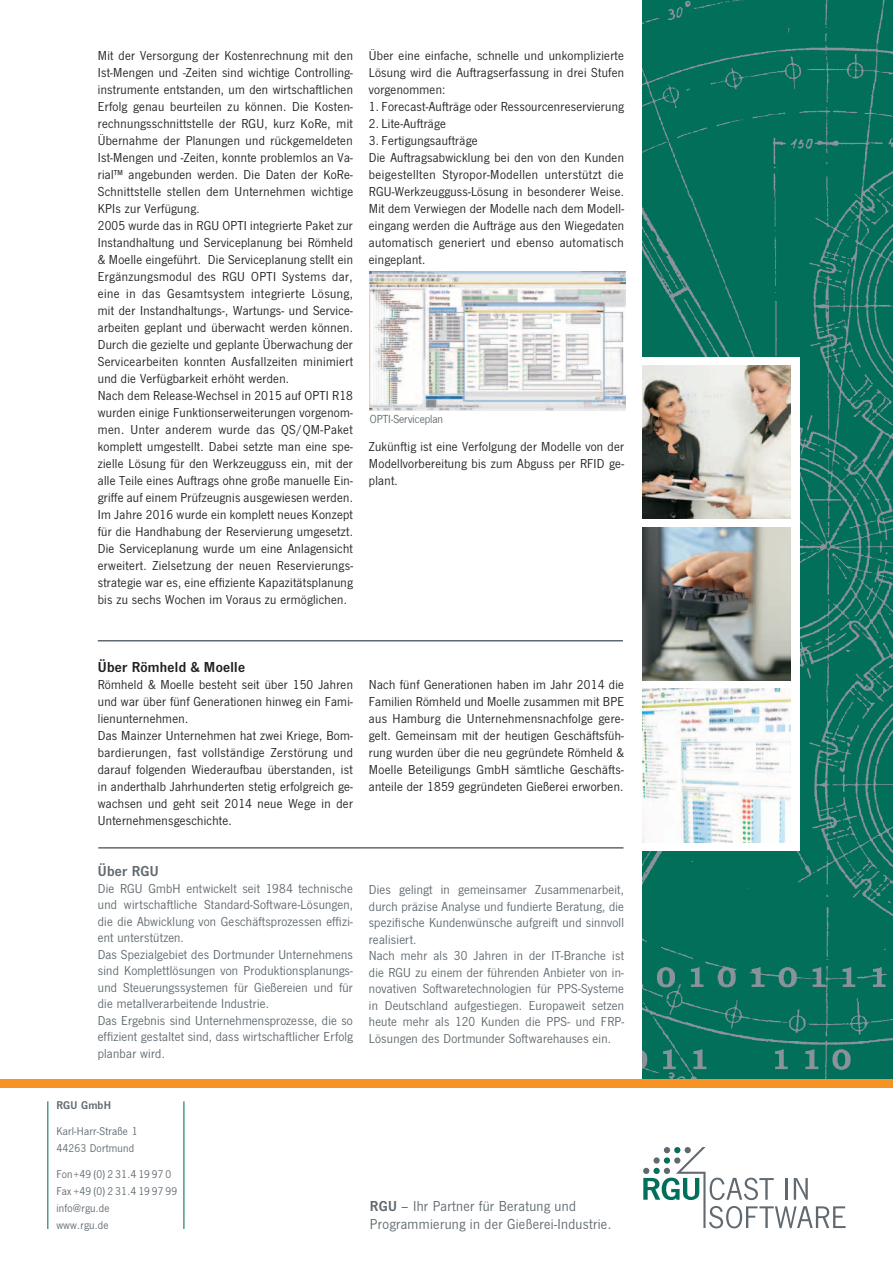
<style>
.page{position:relative;width:893px;height:1263px;background:#fff}
.page>*{position:absolute;margin:0;border:0;box-sizing:border-box;transform-origin:0 0}
.t1{font:15px/18px "Newcastle";letter-spacing:.02em;color:#5f696f}
.t2{font:600 15px "Newcastle";letter-spacing:.02em;color:#231f20}
.t3{font:600 15px "Newcastle";letter-spacing:.02em;color:#5f696f}
.t4{font:13.5px/17px "Newcastle";letter-spacing:.02em;color:#231f20}
.t5{font:13.5px/16.5px "Newcastle";letter-spacing:.015em;color:#5f696f}
.t6{font:12px "Newcastle";color:#606a70}
.t7{font:11.7px/17px "Newcastle";letter-spacing:.02em;color:#5f696f}
.t8{font:600 11.7px "Newcastle";letter-spacing:.02em;color:#5f696f}
.s1{font-weight:600}
</style>
<div class="page">
<img style="left:642px;top:0;width:251px;height:1079px">
<div style="left:642px;top:357px;width:157px;height:493px;background:#fff"></div>
<hr style="left:47px;top:1101px;width:1px;height:128px;background:#016f5a">
<hr style="left:183px;top:1101px;width:1px;height:128px;background:#016f5a">
<img style="left:642px;top:366px;width:149px;height:153px">
<img style="left:642px;top:527px;width:149px;height:153px">
<img style="left:642px;top:689px;width:149px;height:153px">
<hr style="left:98px;top:640px;width:525px;height:1px;background:#5f696f">
<hr style="left:98px;top:847px;width:525px;height:2px;background:#5f696f">
<svg style="left:643px;top:1147px;width:203px;height:81px"></svg>
<div style="left:0;top:1079px;width:893px;height:8px;background:#f79325"></div>
<img style="left:370px;top:272px;width:255px;height:138px">
<p class="t4" style="left:98px;top:47px;width:257px">Mit der Versorgung der Kostenrechnung mit den ist-Mengen und -Zeiten sind wichtige Controlling&shy;instrumente entstanden, um den wirtschaftlichen Erfolg genau beurteilen zu können. Die Kosten&shy;rechnungsschnittstelle der RGU, kurz KoRe, mit Übernahme der planungen und rückgemeldeten ist-Mengen und -Zeiten, konnte problemlos an Va&shy;rial™ angebunden werden. Die Daten der KoRe-Schnittstelle stellen dem Unternehmen wichtige Kpis zur Verfügung.<br>2005 wurde das in RGU Opti integrierte paket zur instandhaltung und Serviceplanung bei Römheld &amp; Moelle eingeführt. Die Serviceplanung stellt ein Ergänzungsmodul des RGU Opti Systems dar, eine in das Gesamtsystem integrierte Lösung, mit der instandhaltungs-, Wartungs- und Service&shy;arbeiten geplant und überwacht werden können.<br>Durch die gezielte und geplante Überwachung der Servicearbeiten konnten Ausfallzeiten minimiert und die Verfügbarkeit erhöht werden.<br>Nach dem Release-Wechsel in 2015 auf Opti R18 wurden einige Funktionserweiterungen vorgenom&shy;men. Unter anderem wurde das QS/QM-paket komplett umgestellt. Dabei setzte man eine spe&shy;zielle Lösung für den Werkzeugguss ein, mit der alle teile eines Auftrags ohne große manuelle Ein&shy;griffe auf einem prüfzeugnis ausgewiesen werden. im Jahre 2016 wurde ein komplett neues Konzept für die Handhabung der Reservierung umgesetzt.<br>Die Serviceplanung wurde um eine Anlagensicht erweitert. Zielsetzung der neuen Reservierungs&shy;strategie war es, eine effiziente Kapazitätsplanung bis zu sechs Wochen im Voraus zu ermöglichen.</p>
<p class="t4" style="left:369px;top:47px;width:257px;text-align:justify">Über eine einfache, schnelle und unkomplizierte Lösung wird die Auftragserfassung in drei Stufen vorgenommen:</p>
<p class="t4" style="left:369px;top:98px;width:257px">1. Forecast-Aufträge oder Ressourcenreservierung</p>
<p class="t4" style="left:369px;top:115px;width:79px">2. Lite-Aufträge</p>
<p class="t4" style="left:369px;top:132px;width:257px">3. Fertigungsaufträge<br>Die Auftragsabwicklung bei den von den Kunden beigestellten Styropor-Modellen unterstützt die RGU-Werkzeugguss-Lösung in besonderer Weise.<br>Mit dem Verwiegen der Modelle nach dem Modell&shy;eingang werden die Aufträge aus den Wiegedaten automatisch generiert und ebenso automatisch eingeplant.</p>
<p class="t6" style="left:370px;top:412px;width:75px">OPTI-Serviceplan</p>
<p class="t4" style="left:369px;top:438px;width:257px;text-align:justify">Zukünftig ist eine Verfolgung der Modelle von der Modellvorbereitung bis zum Abguss per RFiD ge&shy;plant.</p>
<p class="t2" style="left:98px;top:658px;width:149px">Über Römheld &amp; Moelle</p>
<p class="t4" style="left:98px;top:676px;width:257px">Römheld &amp; Moelle besteht seit über 150 Jahren und war über fünf Generationen hinweg ein Fami&shy;lienunternehmen.<br>Das Mainzer Unternehmen hat zwei Kriege, Bom&shy;bardierungen, fast vollständige Zerstörung und darauf folgenden Wiederaufbau überstanden, ist in anderthalb Jahrhunderten stetig erfolgreich ge&shy;wachsen und geht seit 2014 neue Wege in der Unternehmensgeschichte.</p>
<p class="t4" style="left:369px;top:676px;width:257px;text-align:justify">Nach fünf Generationen haben im Jahr 2014 die Familien Römheld und Moelle zusammen mit BpE aus Hamburg die Unternehmensnachfolge gere&shy;gelt. Gemeinsam mit der heutigen Geschäftsfüh&shy;rung wurden über die neu gegründete Römheld &amp; Moelle Beteiligungs GmbH sämtliche Geschäfts&shy;anteile der 1859 gegründeten Gießerei erworben.</p>
<p class="t3" style="left:98px;top:862px;width:62px">Über RGU</p>
<p class="t5" style="left:98px;top:880px;width:257px">Die RGU GmbH entwickelt seit 1984 technische und wirtschaftliche Standard-Software-Lösungen, die die Abwicklung von Geschäftsprozessen effizi&shy;ent unterstützen.<br>Das Spezialgebiet des Dortmunder Unternehmens sind Komplettlösungen von produktionsplanungs&shy;und Steuerungssystemen für Gießereien und für die metallverarbeitende industrie.<br>Das Ergebnis sind Unternehmensprozesse, die so effizient gestaltet sind, dass wirtschaftlicher Erfolg planbar wird.</p>
<p class="t5" style="left:369px;top:881px;width:257px">Dies gelingt in gemeinsamer Zusammenarbeit, durch präzise Analyse und fundierte Beratung, die spezifische Kundenwünsche aufgreift und sinnvoll realisiert.<br>Nach mehr als 30 Jahren in der it-Branche ist die RGU zu einem der führenden Anbieter von in&shy;novativen Softwaretechnologien für ppS-Systeme in Deutschland aufgestiegen. Europaweit setzen heute mehr als 120 Kunden die ppS- und FRp-Lösungen des Dortmunder Softwarehauses ein.</p>
<p class="t8" style="left:56px;top:1099px;width:56px">RGU GmbH</p>
<p class="t7" style="left:56px;top:1123px;width:83px">Karl-Harr-Straße 1<br>44263 Dortmund</p>
<p class="t7" style="left:56px;top:1165px;width:123px">Fon +49 (0) 2 31.4 19 97 0<br>Fax +49 (0) 2 31.4 19 97 99 info@rgu.de<br>www.rgu.de</p>
<p class="t1" style="left:370px;top:1197px;width:243px"><span class="s1">RGU</span> – ihr partner für Beratung und programmierung in der Gießerei-industrie.</p>
</div>
